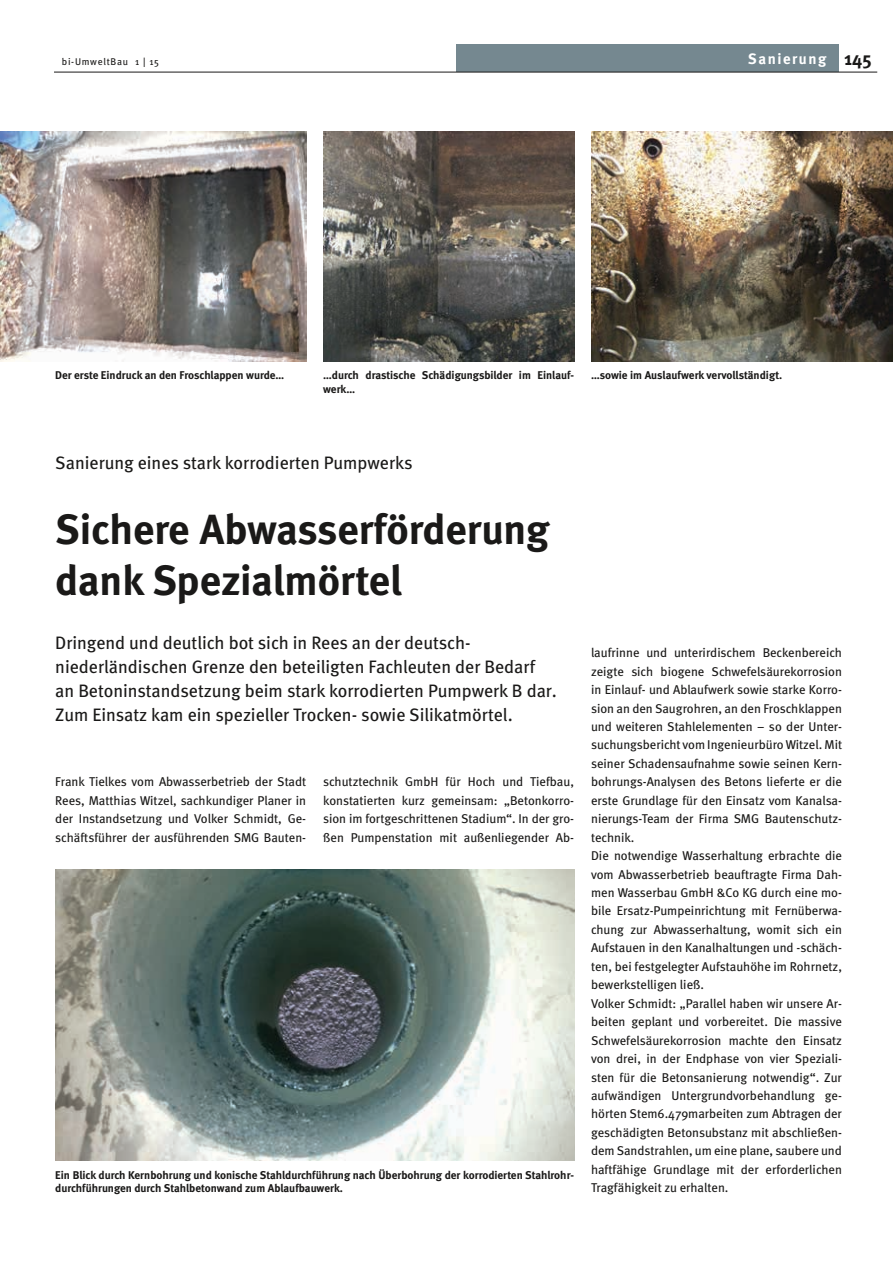
<style>
.page{position:relative;width:893px;height:1263px;background:#fff}
.page>*{position:absolute;margin:0;border:0;box-sizing:border-box;transform-origin:0 0}
.t1{font:700 42px/51px "Meta";color:#1a1918}
.t2{font:18px/24px "Meta";color:#1a1918}
.t3{font:700 15px "Meta Plus";letter-spacing:.1em;color:#fff}
.t4{font:12.75px/18.5px "Meta";color:#1a1918;text-align:justify}
.t5{font:700 11.25px/13.8px "Meta";color:#1a1918}
.t6{font:9.75px "Meta";letter-spacing:.075em;color:#1a1918}
.s1{font-size:18.75px;color:#1a1918}
</style>
<div class="page">
<div style="left:457px;top:44px;width:382px;height:28px;background:#758890"></div>
<hr style="left:54px;top:72px;width:823px;height:1px;background:#1a1918">
<img style="left:0;top:132px;width:306px;height:230px">
<img style="left:323px;top:132px;width:251px;height:230px">
<img style="left:591px;top:132px;width:302px;height:230px">
<img style="left:55px;top:870px;width:519px;height:291px">
<p class="t6" style="left:62px;top:56px;width:99px">bi-UmweltBau 1 | 15</p>
<p class="t3" style="left:748px;top:50px;width:125px">Sanierung <span class="s1">145</span></p>
<p class="t5" style="left:55px;top:368px;width:231px">Der erste Eindruck an den Froschlappen wurde…</p>
<p class="t5" style="left:323px;top:368px;width:252px">…durch drastische Schädigungsbilder im Einlauf&shy;werk…</p>
<p class="t5" style="left:591px;top:368px;width:193px">…sowie im Auslaufwerk vervollständigt.</p>
<h2 class="t2" style="left:55px;top:451px;width:359px">Sanierung eines stark korrodierten Pumpwerks</h2>
<h1 class="t1" style="left:55px;top:504px;width:496px">Sichere Abwasserförderung dank Spezialmörtel</h1>
<p class="t2" style="left:55px;top:631px;width:503px">Dringend und deutlich bot sich in Rees an der deutsch&shy;niederländischen Grenze den beteiligten Fachleuten der Bedarf an Betoninstandsetzung beim stark korrodierten Pumpwerk B dar.<br>Zum Einsatz kam ein spezieller Trocken- sowie Silikatmörtel.</p>
<p class="t4" style="left:55px;top:772px;width:252px">Frank Tielkes vom Abwasserbetrieb der Stadt Rees, Matthias Witzel, sachkundiger Planer in der Instandsetzung und Volker Schmidt, Ge&shy;schäftsführer der ausführenden SMG Bauten-</p>
<p class="t4" style="left:323px;top:772px;width:252px">schutztechnik GmbH für Hoch und Tiefbau, konstatierten kurz gemeinsam: „Betonkorro&shy;sion im fortgeschrittenen Stadium“. In der gro&shy;ßen Pumpenstation mit außenliegender Ab-</p>
<p class="t5" style="left:55px;top:1168px;width:520px">Ein Blick durch Kernbohrung und konische Stahldurchführung nach Überbohrung der korrodierten Stahlrohr&shy;durchführungen durch Stahlbetonwand zum Ablaufbauwerk.</p>
<p class="t4" style="left:591px;top:643px;width:253px;text-align:left">laufrinne und unterirdischem Beckenbereich zeigte sich biogene Schwefelsäurekorrosion in Einlauf- und Ablaufwerk sowie starke Korro&shy;sion an den Saugrohren, an den Froschklappen und weiteren Stahlelementen – so der Unter&shy;suchungsbericht vom Ingenieurbüro Witzel. Mit seiner Schadensaufnahme sowie seinen Kern&shy;bohrungs-Analysen des Betons lieferte er die erste Grundlage für den Einsatz vom Kanalsa&shy;nierungs-Team der Firma SMG Bautenschutz&shy;technik.<br>Die notwendige Wasserhaltung erbrachte die vom Abwasserbetrieb beauftragte Firma Dah&shy;men Wasserbau GmbH &amp;Co KG durch eine mo&shy;bile Ersatz-Pumpeinrichtung mit Fernüberwa&shy;chung zur Abwasserhaltung, womit sich ein Aufstauen in den Kanalhaltungen und -schäch&shy;ten, bei festgelegter Aufstauhöhe im Rohrnetz, bewerkstelligen ließ.<br>Volker Schmidt: „Parallel haben wir unsere Ar&shy;beiten geplant und vorbereitet. Die massive Schwefelsäurekorrosion machte den Einsatz von drei, in der Endphase von vier Speziali&shy;sten für die Betonsanierung notwendig“. Zur aufwändigen Untergrundvorbehandlung ge&shy;hörten Stem6.479marbeiten zum Abtragen der geschädigten Betonsubstanz mit abschließen&shy;dem Sandstrahlen, um eine plane, saubere und haftfähige Grundlage mit der erforderlichen Tragfähigkeit zu erhalten.</p>
</div>
